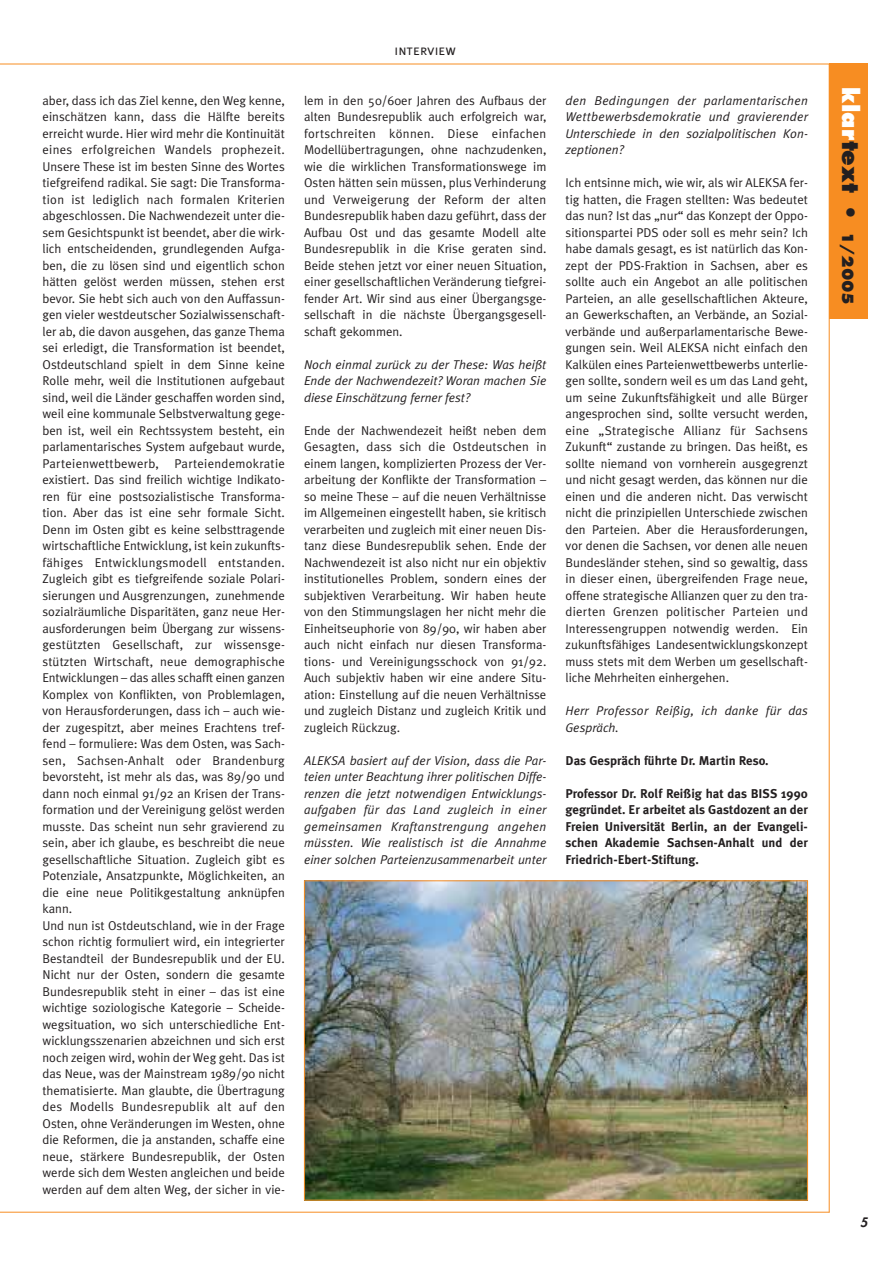
<style>
.page{position:relative;width:893px;height:1263px;background:#fff}
.page>*{position:absolute;margin:0;border:0;box-sizing:border-box;transform-origin:0 0}
.t1{font:800 15px "Futura";color:#231f20}
.t2{font:14.25px "Meta Plus Normal Caps";color:#231f20}
.t3{font:12.75px/16.5px "Meta Plus Normal";color:#231f20;text-align:justify}
.t4{font:italic 12.75px/16.5px "Meta Plus Normal";color:#231f20;text-align:justify}
.t5{font:700 12.75px/16.5px "Meta Plus";color:#231f20;text-align:justify}
.t6{font:italic 800 12.75px "Futura";color:#231f20}
.s1{font-size:22.5px;color:#fff}
.s2{font-size:22.5px}
</style>
<div class="page">
<div style="left:829px;top:64px;width:38px;height:255px;background:#f78d22"></div>
<hr style="left:0;top:64px;width:867px;height:1px;background:#f78d22">
<hr style="left:0;top:1212px;width:830px;height:1px;background:#f78d22">
<hr style="left:829px;top:64px;width:1px;height:1148px;background:#f78d22">
<img style="left:306px;top:882px;width:500px;height:316px">
<div style="left:304px;top:880px;width:504px;height:320px;border:1px solid #f78d22"></div>
<p class="t2" style="left:395px;top:42px;width:63px">interview</p>
<p class="t3" style="left:43px;top:94px;width:244px;text-align:left">aber, dass ich das Ziel kenne, den Weg kenne, einschätzen kann, dass die Hälfte bereits erreicht wurde. Hier wird mehr die Kontinuität eines erfolgreichen Wandels prophezeit.<br>Unsere These ist im besten Sinne des Wortes tiefgreifend radikal. Sie sagt: Die Transforma&shy;tion ist lediglich nach formalen Kriterien abgeschlossen. Die Nachwendezeit unter die&shy;sem Gesichtspunkt ist beendet, aber die wirk&shy;lich entscheidenden, grundlegenden Aufga&shy;ben, die zu lösen sind und eigentlich schon hätten gelöst werden müssen, stehen erst bevor. Sie hebt sich auch von den Auffassun&shy;gen vieler westdeutscher Sozialwissenschaft&shy;ler ab, die davon ausgehen, das ganze Thema sei erledigt, die Transformation ist beendet, Ostdeutschland spielt in dem Sinne keine Rolle mehr, weil die Institutionen aufgebaut sind, weil die Länder geschaffen worden sind, weil eine kommunale Selbstverwaltung gege&shy;ben ist, weil ein Rechtssystem besteht, ein parlamentarisches System aufgebaut wurde, Parteienwettbewerb, Parteiendemokratie existiert. Das sind freilich wichtige Indikato&shy;ren für eine postsozialistische Transforma&shy;tion. Aber das ist eine sehr formale Sicht.<br>Denn im Osten gibt es keine selbsttragende wirtschaftliche Entwicklung, ist kein zukunfts&shy;fähiges Entwicklungsmodell entstanden.<br>Zugleich gibt es tiefgreifende soziale Polari&shy;sierungen und Ausgrenzungen, zunehmende sozialräumliche Disparitäten, ganz neue Her&shy;ausforderungen beim Übergang zur wissens&shy;gestützten Gesellschaft, zur wissensge&shy;stützten Wirtschaft, neue demographische Entwicklungen – das alles schafft einen ganzen Komplex von Konflikten, von Problemlagen, von Herausforderungen, dass ich – auch wie&shy;der zugespitzt, aber meines Erachtens tref&shy;fend – formuliere: Was dem Osten, was Sach&shy;sen, Sachsen-Anhalt oder Brandenburg bevorsteht, ist mehr als das, was 89/90 und dann noch einmal 91/92 an Krisen der Trans&shy;formation und der Vereinigung gelöst werden musste. Das scheint nun sehr gravierend zu sein, aber ich glaube, es beschreibt die neue gesellschaftliche Situation. Zugleich gibt es Potenziale, Ansatzpunkte, Möglichkeiten, an die eine neue Politikgestaltung anknüpfen kann.<br>Und nun ist Ostdeutschland, wie in der Frage schon richtig formuliert wird, ein integrierter Bestandteil der Bundesrepublik und der EU.<br>Nicht nur der Osten, sondern die gesamte Bundesrepublik steht in einer – das ist eine wichtige soziologische Kategorie – Scheide&shy;wegsituation, wo sich unterschiedliche Ent&shy;wicklungsszenarien abzeichnen und sich erst noch zeigen wird, wohin der Weg geht. Das ist das Neue, was der Mainstream 1989/90 nicht thematisierte. Man glaubte, die Übertragung des Modells Bundesrepublik alt auf den Osten, ohne Veränderungen im Westen, ohne die Reformen, die ja anstanden, schaffe eine neue, stärkere Bundesrepublik, der Osten werde sich dem Westen angleichen und beide werden auf dem alten Weg, der sicher in vie-</p>
<p class="t3" style="left:304px;top:94px;width:244px">lem in den 50/60er Jahren des Aufbaus der alten Bundesrepublik auch erfolgreich war, fortschreiten können. Diese einfachen Modellübertragungen, ohne nachzudenken, wie die wirklichen Transformationswege im Osten hätten sein müssen, plus Verhinderung und Verweigerung der Reform der alten Bundesrepublik haben dazu geführt, dass der Aufbau Ost und das gesamte Modell alte Bundesrepublik in die Krise geraten sind.<br>Beide stehen jetzt vor einer neuen Situation, einer gesellschaftlichen Veränderung tiefgrei&shy;fender Art. Wir sind aus einer Übergangsge&shy;sellschaft in die nächste Übergangsgesell&shy;schaft gekommen.</p>
<p class="t4" style="left:304px;top:358px;width:244px">Noch einmal zurück zu der These: Was heißt Ende der Nachwendezeit? Woran machen Sie diese Einschätzung ferner fest?</p>
<p class="t3" style="left:304px;top:424px;width:244px">Ende der Nachwendezeit heißt neben dem Gesagten, dass sich die Ostdeutschen in einem langen, komplizierten Prozess der Ver&shy;arbeitung der Konflikte der Transformation – so meine These – auf die neuen Verhältnisse im Allgemeinen eingestellt haben, sie kritisch verarbeiten und zugleich mit einer neuen Dis&shy;tanz diese Bundesrepublik sehen. Ende der Nachwendezeit ist also nicht nur ein objektiv institutionelles Problem, sondern eines der subjektiven Verarbeitung. Wir haben heute von den Stimmungslagen her nicht mehr die Einheitseuphorie von 89/90, wir haben aber auch nicht einfach nur diesen Transforma&shy;tions- und Vereinigungsschock von 91/92.<br>Auch subjektiv haben wir eine andere Situ&shy;ation: Einstellung auf die neuen Verhältnisse und zugleich Distanz und zugleich Kritik und zugleich Rückzug.</p>
<p class="t4" style="left:304px;top:754px;width:244px">ALEKSA basiert auf der Vision, dass die Par&shy;teien unter Beachtung ihrer politischen Diffe&shy;renzen die jetzt notwendigen Entwicklungs&shy;aufgaben für das Land zugleich in einer gemeinsamen Kraftanstrengung angehen müssten. Wie realistisch ist die Annahme einer solchen Parteienzusammenarbeit unter</p>
<p class="t4" style="left:566px;top:94px;width:244px">den Bedingungen der parlamentarischen Wettbewerbsdemokratie und gravierender Unterschiede in den sozialpolitischen Kon&shy;zeptionen?</p>
<p class="t3" style="left:566px;top:176px;width:244px">Ich entsinne mich, wie wir, als wir ALEKSA fer&shy;tig hatten, die Fragen stellten: Was bedeutet das nun? Ist das „nur“ das Konzept der Oppo&shy;sitionspartei PDS oder soll es mehr sein? Ich habe damals gesagt, es ist natürlich das Kon&shy;zept der PDS-Fraktion in Sachsen, aber es sollte auch ein Angebot an alle politischen Parteien, an alle gesellschaftlichen Akteure, an Gewerkschaften, an Verbände, an Sozial&shy;verbände und außerparlamentarische Bewe&shy;gungen sein. Weil ALEKSA nicht einfach den Kalkülen eines Parteienwettbewerbs unterlie&shy;gen sollte, sondern weil es um das Land geht, um seine Zukunftsfähigkeit und alle Bürger angesprochen sind, sollte versucht werden, eine „Strategische Allianz für Sachsens Zukunft“ zustande zu bringen. Das heißt, es sollte niemand von vornherein ausgegrenzt und nicht gesagt werden, das können nur die einen und die anderen nicht. Das verwischt nicht die prinzipiellen Unterschiede zwischen den Parteien. Aber die Herausforderungen, vor denen die Sachsen, vor denen alle neuen Bundesländer stehen, sind so gewaltig, dass in dieser einen, übergreifenden Frage neue, offene strategische Allianzen quer zu den tra&shy;dierten Grenzen politischer Parteien und Interessengruppen notwendig werden. Ein zukunftsfähiges Landesentwicklungskonzept muss stets mit dem Werben um gesellschaft&shy;liche Mehrheiten einhergehen.</p>
<p class="t4" style="left:566px;top:704px;width:244px">Herr Professor Reißig, ich danke für das<br>Gespräch.</p>
<p class="t5" style="left:566px;top:754px;width:205px">Das Gespräch führte Dr. Martin Reso.</p>
<p class="t5" style="left:566px;top:787px;width:244px">Professor Dr. Rolf Reißig hat das BISS 1990 gegründet. Er arbeitet als Gastdozent an der Freien Universität Berlin, an der Evangeli&shy;schen Akademie Sachsen-Anhalt und der Friedrich-Ebert-Stiftung.</p>
<p class="t1" style="left:854px;top:87px;width:219px;rotate:90deg"><span class="s1">klar</span><span class="s2">text •</span> 1/2005</p>
<p class="t6" style="left:860px;top:1216px;width:11px">5</p>
</div>
